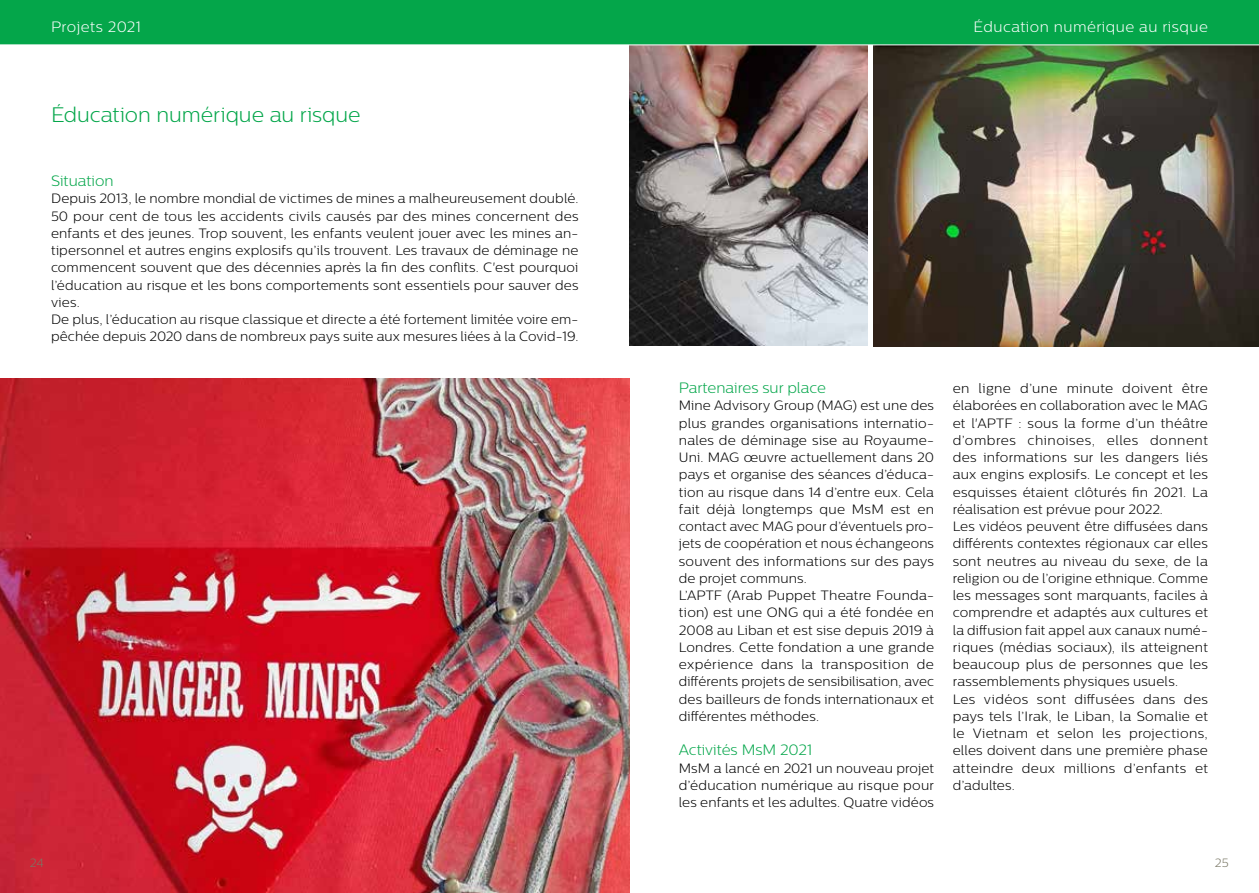
<style>
.page{position:relative;width:1259px;height:893px;background:#fff}
.page>*{position:absolute;margin:0;border:0;box-sizing:border-box;transform-origin:0 0}
.t1{font:300 21px "Centrale Sans";letter-spacing:-.005em;color:#04a64a}
.t2{font:300 15px "Centrale Sans";color:#04a64a}
.t3{font:300 15px "Centrale Sans";letter-spacing:.03em;color:#fff}
.t4{font:300 13.5px/17.2px "Centrale Sans";letter-spacing:.01em;color:#000}
.t5{font:300 12px "Centrale Sans";color:#797765}
</style>
<div class="page">
<img style="left:0;top:378px;width:630px;height:515px">
<img style="left:629px;top:45px;width:238px;height:301px">
<img style="left:873px;top:45px;width:386px;height:302px">
<div style="left:0;top:0;width:1259px;height:45px;background:#04a64a"></div>
<p class="t3" style="left:51px;top:19px;width:91px">Projets 2021</p>
<p class="t3" style="left:973px;top:19px;width:236px">Éducation numérique au risque</p>
<h1 class="t1" style="left:51px;top:103px;width:311px">Éducation numérique au risque</h1>
<p class="t2" style="left:51px;top:172px;width:64px">Situation</p>
<p class="t4" style="left:51px;top:190px;width:529px">Depuis 2013, le nombre mondial de victimes de mines a malheureusement doublé.<br>50 pour cent de tous les accidents civils causés par des mines concernent des enfants et des jeunes. Trop souvent, les enfants veulent jouer avec les mines an&shy;tipersonnel et autres engins explosifs qu’ils trouvent. Les travaux de déminage ne commencent souvent que des décennies après la fin des conflits. C'est pourquoi l’éducation au risque et les bons comportements sont essentiels pour sauver des vies.<br>De plus, l’éducation au risque classique et directe a été fortement limitée voire em&shy;pêchée depuis 2020 dans de nombreux pays suite aux mesures liées à la Covid-19.</p>
<p class="t2" style="left:679px;top:379px;width:149px">Partenaires sur place</p>
<p class="t4" style="left:679px;top:397px;width:257px">Mine Advisory Group (MAG) est une des plus grandes organisations internatio&shy;nales de déminage sise au Royaume-Uni. MAG œuvre actuellement dans 20 pays et organise des séances d’éduca&shy;tion au risque dans 14 d’entre eux. Cela fait déjà longtemps que MsM est en contact avec MAG pour d’éventuels pro&shy;jets de coopération et nous échangeons souvent des informations sur des pays de projet communs.<br>L’APTF (Arab Puppet Theatre Founda&shy;tion) est une ONG qui a été fondée en 2008 au Liban et est sise depuis 2019 à Londres. Cette fondation a une grande expérience dans la transposition de différents projets de sensibilisation, avec des bailleurs de fonds internationaux et différentes méthodes.</p>
<p class="t2" style="left:679px;top:742px;width:135px">Activités MsM 2021</p>
<p class="t4" style="left:679px;top:759px;width:257px;text-align:justify">MsM a lancé en 2021 un nouveau projet d’éducation numérique au risque pour les enfants et les adultes. Quatre vidéos</p>
<p class="t4" style="left:952px;top:380px;width:257px">en ligne d’une minute doivent être élaborées en collaboration avec le MAG et l'APTF : sous la forme d’un théâtre d’ombres chinoises, elles donnent des informations sur les dangers liés aux engins explosifs. Le concept et les esquisses étaient clôturés fin 2021. La réalisation est prévue pour 2022.<br>Les vidéos peuvent être diffusées dans différents contextes régionaux car elles sont neutres au niveau du sexe, de la religion ou de l’origine ethnique. Comme les messages sont marquants, faciles à comprendre et adaptés aux cultures et la diffusion fait appel aux canaux numé&shy;riques (médias sociaux), ils atteignent beaucoup plus de personnes que les rassemblements physiques usuels.<br>Les vidéos sont diffusées dans des pays tels l’Irak, le Liban, la Somalie et le Vietnam et selon les projections, elles doivent dans une première phase atteindre deux millions d’enfants et d’adultes.</p>
<p class="t5" style="left:30px;top:856px;width:15px">24</p>
<p class="t5" style="left:1215px;top:856px;width:15px">25</p>
</div>
